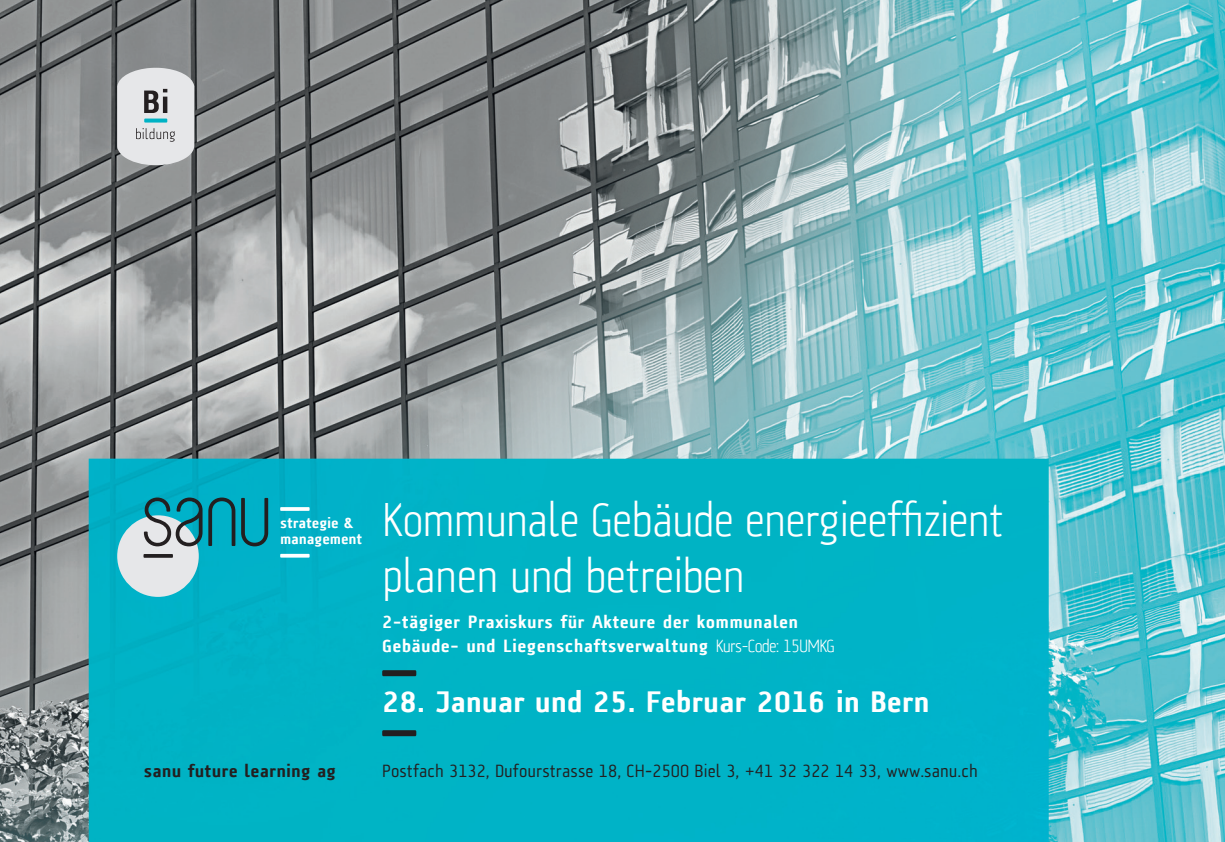
<style>
.page{position:relative;width:1225px;height:842px;background:#fff}
.page>*{position:absolute;margin:0;border:0;box-sizing:border-box;transform-origin:0 0}
.t1{font:300 48px "A Asanu";letter-spacing:-.025em;color:#fff}
.t2{font:900 30px "A Asanu";letter-spacing:-.01em;color:#fff}
.Normal_e{font:900 18px "A Asanu";letter-spacing:.01em;color:#fff}
.t3{font:18px "A Asanu";color:#231f20}
.t4{font:900 18px "A Asanu";color:#231f20}
.t5{font:900 15px "A Asanu";letter-spacing:-.015em;color:#fff}
.s1{font-weight:300}
</style>
<div class="page">
<img style="left:0;top:0;width:1225px;height:842px">
<div style="left:117px;top:515px;width:82px;height:82px;background:#e6e7e9;border-radius:50%"></div>
<svg style="left:144px;top:497px;width:58px;height:49px"></svg>
<svg style="left:208px;top:497px;width:27px;height:49px"></svg>
<svg style="left:241px;top:498px;width:27px;height:48px"></svg>
<svg style="left:143px;top:554px;width:30px;height:4px"></svg>
<svg style="left:280px;top:554px;width:29px;height:4px"></svg>
<svg style="left:280px;top:507px;width:29px;height:4px"></svg>
<div style="left:382px;top:670px;width:34px;height:6px;background:#231f20"></div>
<div style="left:382px;top:730px;width:34px;height:6px;background:#231f20"></div>
<svg style="left:117px;top:68px;width:77px;height:97px"></svg>
<p class="t5" style="left:280px;top:515px;width:75px">strategie &amp;</p>
<p class="t5" style="left:280px;top:531px;width:84px">management</p>
<p class="t1" style="left:382px;top:494px;width:623px">Kommunale Gebäude energieeffizient</p>
<p class="t1" style="left:382px;top:550px;width:364px">planen und betreiben</p>
<p class="Normal_e" style="left:382px;top:612px;width:418px">2-tägiger Praxiskurs für Akteure der kommunalen</p>
<p class="Normal_e" style="left:382px;top:636px;width:454px">Gebäude- und Liegenschaftsverwaltung <span class="s1">Kurs-Code: 15UMKG</span></p>
<p class="t2" style="left:382px;top:685px;width:549px">28. Januar und 25. Februar 2016 in Bern</p>
<p class="t4" style="left:144px;top:761px;width:194px">sanu future learning ag</p>
<p class="t3" style="left:382px;top:760px;width:597px">Postfach 3132, Dufourstrasse 18, CH-2500 Biel 3, +41 32 322 14 33, www.sanu.ch</p>
</div>
